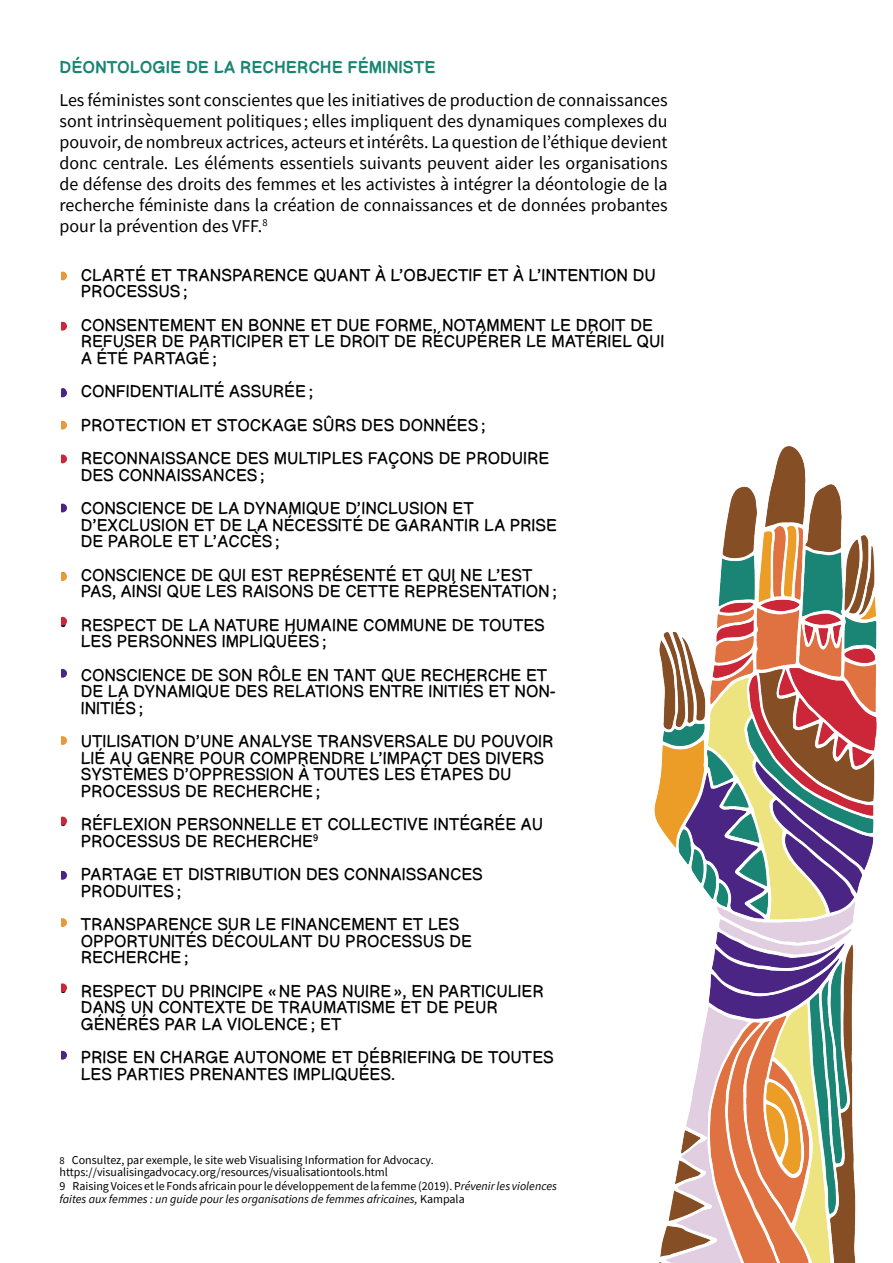
<style>
.page{position:relative;width:893px;height:1263px;background:#fff}
.page>*{position:absolute;margin:0;border:0;box-sizing:border-box;transform-origin:0 0}
.t1{font:18px/21px "Source Sans Pro";color:#000;text-align:justify}
.t2{font:300 16.5px/16.5px "Comic Helvetic";color:#000}
.t3{font:500 16.5px "Comic Helvetic";color:#1a8573}
.t4{font:italic 12px/13.8px "Source Sans Pro";color:#000}
.t5{font:12px/12px "Source Sans Pro";color:#000}
.s1{font-size:10.5px}
.s2{font-style:normal}
</style>
<div class="page">
<img style="left:654px;top:446px;width:223px;height:817px">
<div style="left:58px;top:272px;width:9px;height:8px;background:#e99a38;border-radius:50%"></div>
<div style="left:58px;top:322px;width:9px;height:9px;background:#cb2738;border-radius:50%"></div>
<div style="left:58px;top:388px;width:9px;height:9px;background:#4a2583;border-radius:50%"></div>
<div style="left:58px;top:421px;width:9px;height:9px;background:#e99a38;border-radius:50%"></div>
<div style="left:58px;top:454px;width:9px;height:9px;background:#cb2738;border-radius:50%"></div>
<div style="left:58px;top:504px;width:9px;height:8px;background:#4a2583;border-radius:50%"></div>
<div style="left:58px;top:572px;width:9px;height:9px;background:#e99a38;border-radius:50%"></div>
<div style="left:58px;top:617px;width:9px;height:9px;background:#cb2738;border-radius:50%"></div>
<div style="left:58px;top:669px;width:9px;height:9px;background:#4a2583;border-radius:50%"></div>
<div style="left:58px;top:736px;width:9px;height:9px;background:#e99a38;border-radius:50%"></div>
<div style="left:58px;top:817px;width:9px;height:8px;background:#cb2738;border-radius:50%"></div>
<div style="left:58px;top:871px;width:9px;height:9px;background:#4a2583;border-radius:50%"></div>
<div style="left:58px;top:918px;width:9px;height:9px;background:#e99a38;border-radius:50%"></div>
<div style="left:58px;top:983px;width:9px;height:9px;background:#cb2738;border-radius:50%"></div>
<div style="left:58px;top:1051px;width:9px;height:8px;background:#4a2583;border-radius:50%"></div>
<div style="left:43px;top:243px;width:18px;height:864px;background:#fff"></div>
<p class="t3" style="left:60px;top:52px;width:377px">DÉONTOLOGIE DE LA RECHERCHE FÉMINISTE</p>
<p class="t1" style="left:60px;top:89px;width:610px">Les féministes sont conscientes que les initiatives de production de connaissances sont intrinsèquement politiques ; elles impliquent des dynamiques complexes du pouvoir, de nombreux actrices, acteurs et intérêts. La question de l’éthique devient donc centrale. Les éléments essentiels suivants peuvent aider les organisations de défense des droits des femmes et les activistes à intégrer la déontologie de la recherche féministe dans la création de connaissances et de données probantes pour la prévention des VFF.<sup>8</sup></p>
<p class="t2" style="left:81px;top:265px;width:577px;text-indent:-21px">• CLARTÉ ET TRANSPARENCE QUANT À L’OBJECTIF ET À L’INTENTION DU<br>PROCESSUS;</p>
<p class="t2" style="left:81px;top:315px;width:585px;text-indent:-21px">• CONSENTEMENT EN BONNE ET DUE FORME, NOTAMMENT LE DROIT DE<br>REFUSER DE PARTICIPER ET LE DROIT DE RÉCUPÉRER LE MATÉRIEL QUI<br>A ÉTÉ PARTAGÉ;</p>
<p class="t2" style="left:60px;top:382px;width:255px">• CONFIDENTIALITÉ ASSURÉE;</p>
<p class="t2" style="left:60px;top:415px;width:428px">• PROTECTION ET STOCKAGE SÛRS DES DONNÉES;</p>
<p class="t2" style="left:81px;top:449px;width:470px;text-indent:-21px">• RECONNAISSANCE DES MULTIPLES FAÇONS DE PRODUIRE<br>DES CONNAISSANCES;</p>
<p class="t2" style="left:81px;top:499px;width:478px;text-indent:-21px">• CONSCIENCE DE LA DYNAMIQUE D’INCLUSION ET<br>D’EXCLUSION ET DE LA NÉCESSITÉ DE GARANTIR LA PRISE<br>DE PAROLE ET L’ACCÈS;</p>
<p class="t2" style="left:81px;top:565px;width:478px;text-indent:-21px">• CONSCIENCE DE QUI EST REPRÉSENTÉ ET QUI NE L’EST<br>PAS, AINSI QUE LES RAISONS DE CETTE REPRÉSENTATION;</p>
<p class="t2" style="left:81px;top:615px;width:466px;text-indent:-21px">• RESPECT DE LA NATURE HUMAINE COMMUNE DE TOUTES<br>LES PERSONNES IMPLIQUÉES;</p>
<p class="t2" style="left:81px;top:665px;width:476px;text-indent:-21px">• CONSCIENCE DE SON RÔLE EN TANT QUE RECHERCHE ET<br>DE LA DYNAMIQUE DES RELATIONS ENTRE INITIÉS ET NON-<br>INITIÉS;</p>
<p class="t2" style="left:81px;top:732px;width:474px;text-indent:-21px">• UTILISATION D’UNE ANALYSE TRANSVERSALE DU POUVOIR LIÉ AU GENRE POUR COMPRENDRE L’IMPACT DES DIVERS SYSTÈMES D’OPPRESSION À TOUTES LES ÉTAPES DU PROCESSUS DE RECHERCHE;</p>
<p class="t2" style="left:81px;top:815px;width:464px;text-indent:-21px">• RÉFLEXION PERSONNELLE ET COLLECTIVE INTÉGRÉE AU<br>PROCESSUS DE RECHERCHE<sup>9</sup></p>
<p class="t2" style="left:81px;top:865px;width:404px;text-indent:-21px">• PARTAGE ET DISTRIBUTION DES CONNAISSANCES<br>PRODUITES;</p>
<p class="t2" style="left:81px;top:915px;width:393px;text-indent:-21px">• TRANSPARENCE SUR LE FINANCEMENT ET LES<br>OPPORTUNITÉS DÉCOULANT DU PROCESSUS DE<br>RECHERCHE;</p>
<p class="t2" style="left:81px;top:981px;width:465px;text-indent:-21px">• RESPECT DU PRINCIPE «NE PAS NUIRE», EN PARTICULIER<br>DANS UN CONTEXTE DE TRAUMATISME ET DE PEUR<br>GÉNÉRÉS PAR LA VIOLENCE; ET</p>
<p class="t2" style="left:81px;top:1048px;width:475px;text-indent:-21px">• PRISE EN CHARGE AUTONOME ET DÉBRIEFING DE TOUTES<br>LES PARTIES PRENANTES IMPLIQUÉES.</p>
<p class="t5" style="left:60px;top:1154px;width:376px"><span class="s1">8</span> Consultez, par exemple, le site web Visualising Information for Advocacy. https://visualisingadvocacy.org/resources/visualisationtools.html</p>
<p class="t4" style="left:60px;top:1178px;width:499px"><span class="s2">9 Raising Voices et le Fonds africain pour le développement de la femme (2019). P</span>révenir les violences faites aux femmes : un guide pour les organisations de femmes africaines, <span class="s2">Kampala</span></p>
</div>
